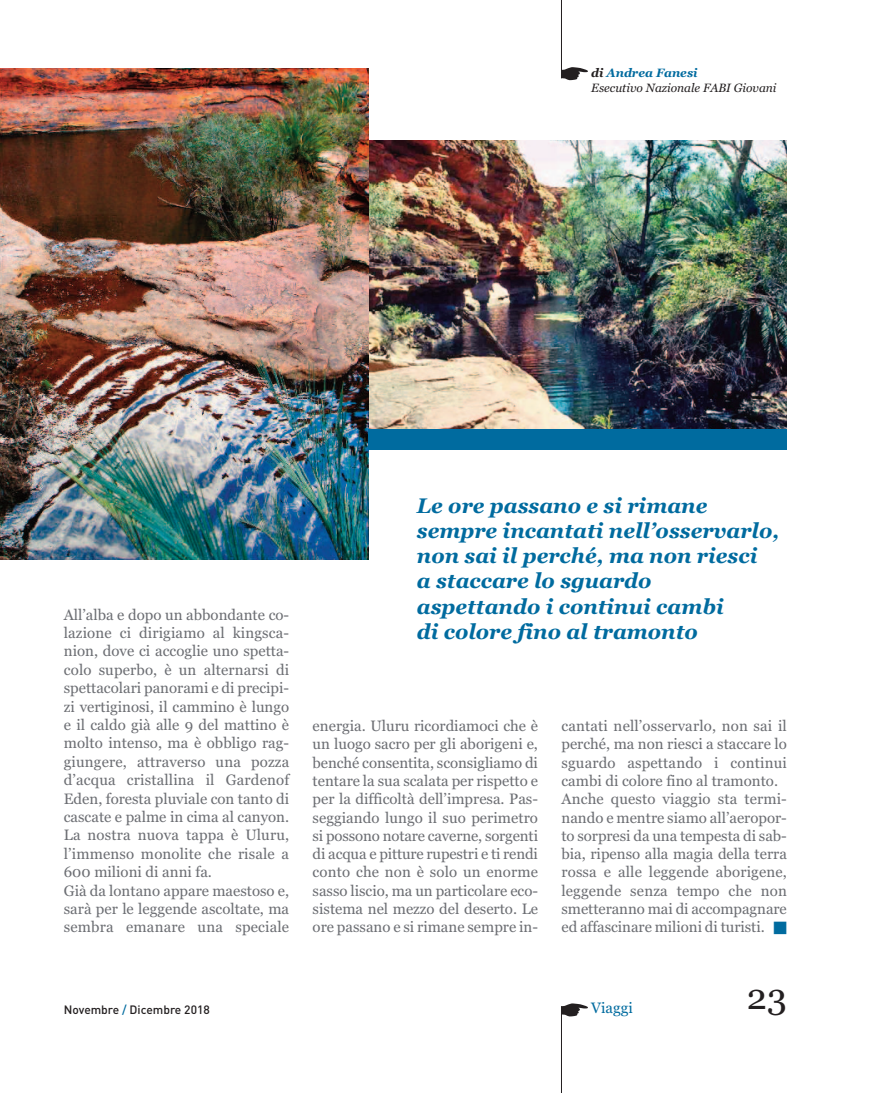
<style>
.page{position:relative;width:872px;height:1093px;background:#fff}
.page>*{position:absolute;margin:0;border:0;box-sizing:border-box;transform-origin:0 0}
.t1{font:36px "Georgia";color:#231f20}
.t2{font:italic 700 21px/25.2px "Georgia";color:#006b9f}
.t3{font:15px/18.3px "Georgia";color:#6c6e73;text-align:justify}
.t4{font:15px "Georgia";color:#006b9f}
.t5{font:italic 12px "Georgia";color:#231f20}
.t6{font:500 12px "DIN Pro";color:#231f20}
.t7{font:italic 700 12px "Georgia";color:#006b9f}
.s1{color:#231f20}
.s2{color:#006b9f}
</style>
<div class="page">
<hr style="left:561px;top:1006px;width:1px;height:87px;background:#231f20">
<svg style="left:561px;top:1003px;width:27px;height:13px"></svg>
<hr style="left:561px;top:0;width:1px;height:78px;background:#231f20">
<svg style="left:561px;top:67px;width:27px;height:13px"></svg>
<img style="left:368px;top:140px;width:419px;height:290px">
<img style="left:0;top:68px;width:368px;height:491px">
<div style="left:368px;top:430px;width:419px;height:20px;background:#006b9f"></div>
<p class="t7" style="left:591px;top:68px;width:108px"><span class="s1">di</span> Andrea Fanesi</p>
<p class="t5" style="left:591px;top:82px;width:187px">Esecutivo Nazionale FABI Giovani</p>
<p class="t3" style="left:64px;top:606px;width:227px">All’alba e dopo un abbondante co&shy;lazione ci dirigiamo al kingsca&shy;nion, dove ci accoglie uno spetta&shy;colo superbo, è un alternarsi di spettacolari panorami e di precipi&shy;zi vertiginosi, il cammino è lungo e il caldo già alle 9 del mattino è molto intenso, ma è obbligo rag&shy;giungere, attraverso una pozza d’acqua cristallina il Gardenof Eden, foresta pluviale con tanto di cascate e palme in cima al canyon.</p>
<p class="t3" style="left:64px;top:827px;width:227px">La nostra nuova tappa è Uluru, l’immenso monolite che risale a 600 milioni di anni fa.</p>
<p class="t3" style="left:64px;top:882px;width:227px">Già da lontano appare maestoso e, sarà per le leggende ascoltate, ma sembra emanare una speciale</p>
<p class="t2" style="left:417px;top:494px;width:292px">Le ore passano e si rimane</p>
<p class="t2" style="left:417px;top:520px;width:364px">sempre incantati nell’osservarlo, non sai il perché, ma non riesci</p>
<p class="t2" style="left:417px;top:570px;width:236px">a staccare lo sguardo</p>
<p class="t2" style="left:417px;top:595px;width:308px">aspettando i continui cambi</p>
<p class="t2" style="left:417px;top:620px;width:282px">di colore fino al tramonto</p>
<p class="t3" style="left:313px;top:718px;width:227px">energia. Uluru ricordiamoci che è un luogo sacro per gli aborigeni e, benché consentita, sconsigliamo di tentare la sua scalata per rispetto e per la difficoltà dell’impresa. Pas&shy;seggiando lungo il suo perimetro si possono notare caverne, sorgenti di acqua e pitture rupestri e ti rendi conto che non è solo un enorme sasso liscio, ma un particolare eco&shy;sistema nel mezzo del deserto. Le ore passano e si rimane sempre in-</p>
<p class="t3" style="left:561px;top:718px;width:227px">cantati nell’osservarlo, non sai il perché, ma non riesci a staccare lo sguardo aspettando i continui cambi di colore fino al tramonto.</p>
<p class="t3" style="left:561px;top:791px;width:227px">Anche questo viaggio sta termi&shy;nando e mentre siamo all’aeropor&shy;to sorpresi da una tempesta di sab&shy;bia, ripenso alla magia della terra rossa e alle leggende aborigene, leggende senza tempo che non smetteranno mai di accompagnare ed affascinare milioni di turisti. <span class="s2">■</span></p>
<p class="t6" style="left:64px;top:1002px;width:148px">Novembre <span class="s2">/</span> Dicembre 2018</p>
<p class="t4" style="left:591px;top:1002px;width:43px">Viaggi</p>
<p class="t1" style="left:747px;top:981px;width:41px">23</p>
</div>
